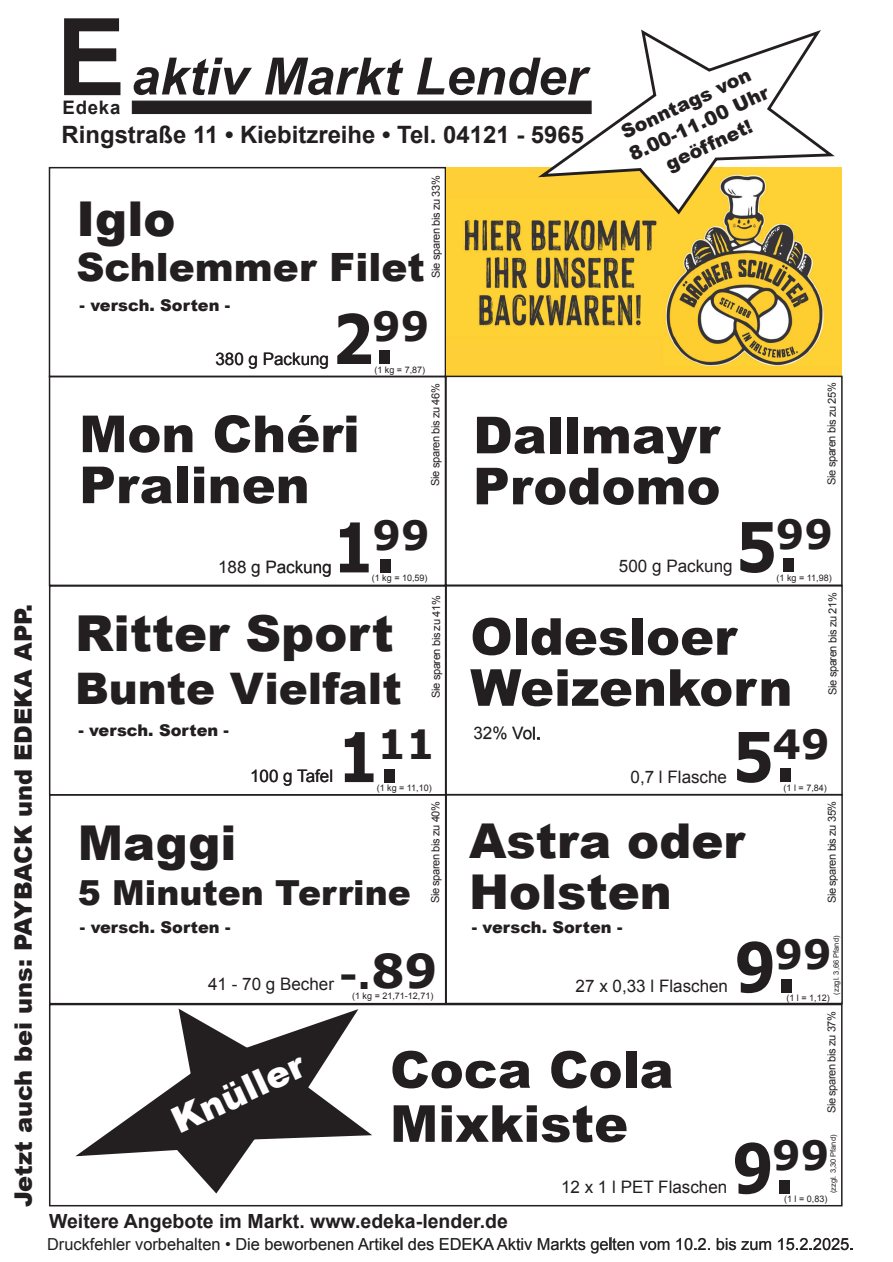
<style>
.page{position:relative;width:893px;height:1262px;background:#fff}
.page>*{position:absolute;margin:0;border:0;box-sizing:border-box;transform-origin:0 0}
.t1{font:700 68.55px "Verdana";color:#231f20;scale:.86 1}
.t2{font:italic 700 51.45px "Arial";color:#231f20}
.t3{font:900 51px/51px "Arial";color:#231f20}
.t4{font:900 49.5px "Arial";color:#231f20}
.t5{font:900 48px/51px "Arial";color:#231f20}
.t6{font:900 43.5px "Arial";color:#231f20}
.t7{font:700 40.35px "Verdana";color:#231f20}
.t8{font:900 39px "Arial";color:#231f20}
.t9{font:700 37.35px "Verdana";color:#231f20}
.t10{font:900 36px "Arial";color:#fff}
.t11{font:900 34.5px "Arial";color:#231f20}
.t12{font:900 24px "Arial";color:#231f20}
.t13{font:700 23.85px "Arial";color:#231f20}
.t14{font:700 19.5px "Arial";color:#231f20}
.t15{font:900 19.05px/23.9px "Arial";color:#231f20;text-align:center}
.t16{font:700 18.6px "Arial";letter-spacing:.04em;color:#231f20}
.t17{font:17.25px "Arial";color:#231f20}
.t18{font:16.5px "Arial";color:#231f20}
.t19{font:900 16.2px "Arial";color:#231f20}
.t20{font:11.1px "Arial";letter-spacing:-.04em;color:#231f20}
.t21{font:9px "Arial";color:#231f20}
.t22{font:7.5px "Arial";color:#231f20}
.s1{font-style:normal;font-size:107.25px}
.s2{font-size:46.65px}
</style>
<div class="page">
<div style="left:49px;top:167px;width:397px;height:210px;border:2px solid #231f20"></div>
<div style="left:132px;top:101px;width:459px;height:13px;background:#231f20"></div>
<svg style="left:75px;top:1008px;width:297px;height:186px"></svg>
<img style="left:446px;top:167px;width:396px;height:208px">
<div style="left:49px;top:376px;width:397px;height:210px;border:2px solid #231f20"></div>
<div style="left:49px;top:585px;width:397px;height:210px;border:2px solid #231f20"></div>
<div style="left:49px;top:794px;width:397px;height:210px;border:2px solid #231f20"></div>
<div style="left:445px;top:375px;width:397px;height:211px;border:2px solid #231f20"></div>
<div style="left:445px;top:585px;width:397px;height:210px;border:2px solid #231f20"></div>
<div style="left:445px;top:794px;width:397px;height:210px;border:2px solid #231f20"></div>
<div style="left:49px;top:1003px;width:793px;height:203px;border:2px solid #231f20"></div>
<svg style="left:83px;top:1237px;width:136px;height:12px"></svg>
<svg style="left:226px;top:1242px;width:4px;height:4px"></svg>
<svg style="left:237px;top:1238px;width:22px;height:11px"></svg>
<svg style="left:265px;top:1237px;width:137px;height:12px"></svg>
<svg style="left:408px;top:1238px;width:25px;height:11px"></svg>
<svg style="left:440px;top:1238px;width:92px;height:11px"></svg>
<svg style="left:538px;top:1238px;width:47px;height:11px"></svg>
<svg style="left:591px;top:1237px;width:78px;height:16px"></svg>
<svg style="left:676px;top:1237px;width:34px;height:12px"></svg>
<svg style="left:717px;top:1237px;width:54px;height:12px"></svg>
<svg style="left:778px;top:1237px;width:74px;height:12px"></svg>
<svg style="left:533px;top:29px;width:301px;height:188px"></svg>
<svg style="left:228px;top:561px;width:18px;height:12px"></svg>
<svg style="left:252px;top:564px;width:7px;height:13px"></svg>
<svg style="left:267px;top:561px;width:63px;height:16px"></svg>
<svg style="left:477px;top:727px;width:29px;height:13px"></svg>
<svg style="left:512px;top:727px;width:27px;height:12px"></svg>
<h3 class="t12" style="left:6px;top:1207px;width:604px;rotate:-90deg">Jetzt auch bei uns: PAYBACK und EDEKA APP.</h3>
<h2 class="t2" style="left:57px;top:43px;width:531px"><span class="s1">E</span>aktiv Markt Lender</h2>
<h3 class="t16" style="left:62px;top:95px;width:59px">Edeka</h3>
<h3 class="t13" style="left:62px;top:119px;width:524px">Ringstraße 11 • Kiebitzreihe • Tel. 04121 - 5965</h3>
<p class="t20" style="left:428px;top:278px;width:104px;rotate:-90deg">Sie sparen bis zu 33%</p>
<h3 class="t5" style="left:76px;top:191px;width:101px">Iglo</h3>
<h3 class="t8" style="left:76px;top:238px;width:350px">Schlemmer Filet</h3>
<h3 class="t19" style="left:80px;top:293px;width:152px">- versch. Sorten -</h3>
<h3 class="t17" style="left:215px;top:347px;width:115px">380 g Packung</h3>
<h3 class="t7" style="left:372px;top:300px;width:59px">99</h3>
<h1 class="t1" style="left:332px;top:294px;width:75px">2.</h1>
<p class="t21" style="left:374px;top:363px;width:52px">(1 kg = 7,87)</p>
<h3 class="t15" style="left:615px;top:122px;width:153px;rotate:-25deg">Sonntags von<br>8.00-11.00 Uhr geöffnet!</h3>
<h3 class="t3" style="left:79px;top:407px;width:282px">Mon Chéri<br>Pralinen</h3>
<p class="t20" style="left:428px;top:485px;width:104px;rotate:-90deg">Sie sparen bis zu 46%</p>
<h3 class="t3" style="left:473px;top:408px;width:249px">Dallmayr<br>Prodomo</h3>
<p class="t20" style="left:824px;top:485px;width:104px;rotate:-90deg">Sie sparen bis zu 25%</p>
<h3 class="t17" style="left:218px;top:556px;width:115px">188 g Packung</h3>
<h3 class="t7" style="left:372px;top:508px;width:59px">99</h3>
<h1 class="t1" style="left:332px;top:503px;width:75px">1.</h1>
<p class="t21" style="left:372px;top:572px;width:57px">(1 kg = 10,59)</p>
<h3 class="t17" style="left:619px;top:555px;width:115px">500 g Packung</h3>
<h3 class="t7" style="left:776px;top:508px;width:59px">99</h3>
<h1 class="t1" style="left:735px;top:502px;width:75px">5.</h1>
<p class="t21" style="left:776px;top:571px;width:57px">(1 kg = 11,98)</p>
<h3 class="t4" style="left:75px;top:597px;width:320px">Ritter Sport</h3>
<h3 class="t6" style="left:75px;top:656px;width:328px">Bunte Vielfalt</h3>
<p class="t20" style="left:429px;top:698px;width:104px;rotate:-90deg">Sie sparen bis zu 41%</p>
<h3 class="t19" style="left:78px;top:718px;width:152px">- versch. Sorten -</h3>
<h3 class="t17" style="left:250px;top:764px;width:84px">100 g Tafel</h3>
<h3 class="t7" style="left:377px;top:718px;width:59px">11</h3>
<h1 class="t1" style="left:337px;top:712px;width:75px">1.</h1>
<p class="t21" style="left:376px;top:781px;width:57px">(1 kg = 11,10)</p>
<p class="t20" style="left:825px;top:695px;width:104px;rotate:-90deg">Sie sparen bis zu 21%</p>
<h3 class="t3" style="left:470px;top:609px;width:324px">Oldesloer<br>Weizenkorn</h3>
<h3 class="t17" style="left:473px;top:722px;width:69px">32% Vol.</h3>
<h3 class="t7" style="left:772px;top:718px;width:59px">49</h3>
<h1 class="t1" style="left:732px;top:712px;width:75px">5.</h1>
<h3 class="t17" style="left:630px;top:765px;width:98px">0,7 l Flasche</h3>
<p class="t21" style="left:783px;top:782px;width:45px">(1 l = 7,84)</p>
<h3 class="t5" style="left:78px;top:816px;width:160px">Maggi</h3>
<h3 class="t11" style="left:78px;top:868px;width:334px">5 Minuten Terrine</h3>
<p class="t20" style="left:428px;top:903px;width:104px;rotate:-90deg">Sie sparen bis zu 40%</p>
<h3 class="t5" style="left:469px;top:814px;width:277px">Astra oder<br>Holsten</h3>
<p class="t20" style="left:824px;top:903px;width:104px;rotate:-90deg">Sie sparen bis zu 35%</p>
<h3 class="t19" style="left:80px;top:915px;width:152px">- versch. Sorten -</h3>
<h3 class="t19" style="left:472px;top:915px;width:152px">- versch. Sorten -</h3>
<h3 class="t9" style="left:339px;top:951px;width:100px">-.<span class="s2">89</span></h3>
<h3 class="t17" style="left:208px;top:972px;width:127px">41 - 70 g Becher</h3>
<p class="t21" style="left:352px;top:989px;width:83px">(1 kg = 21,71-12,71)</p>
<h3 class="t17" style="left:575px;top:974px;width:154px">27 x 0,33 l Flaschen</h3>
<p class="t22" style="left:831px;top:994px;width:60px;rotate:-90deg">(zzgl. 3,66 Pfand)</p>
<h3 class="t7" style="left:774px;top:928px;width:59px">99</h3>
<h1 class="t1" style="left:734px;top:922px;width:75px">9.</h1>
<p class="t21" style="left:786px;top:991px;width:45px">(1 l = 1,12)</p>
<h3 class="t10" style="left:163px;top:1099px;width:143px;rotate:-25deg">Knüller</h3>
<h3 class="t3" style="left:390px;top:1041px;width:285px;line-height:54px">Coca Cola<br>Mixkiste</h3>
<h3 class="t17" style="left:561px;top:1175px;width:168px">12 x 1 l PET Flaschen</h3>
<h3 class="t14" style="left:49px;top:1207px;width:460px">Weitere Angebote im Markt. www.edeka-lender.de</h3>
<p class="t20" style="left:824px;top:1113px;width:104px;rotate:-90deg">Sie sparen bis zu 37%</p>
<p class="t22" style="left:828px;top:1193px;width:60px;rotate:-90deg">(zzgl. 3,30 Pfand)</p>
<h3 class="t7" style="left:772px;top:1129px;width:59px">99</h3>
<h1 class="t1" style="left:732px;top:1123px;width:75px">9.</h1>
<p class="t21" style="left:784px;top:1192px;width:45px">(1 l = 0,83)</p>
<h3 class="t18" style="left:47px;top:1233px;width:808px">Druckfehler vorbehalten • Die beworbenen Artikel des EDEKA Aktiv Markts gelten vom 10.2. bis zum 15.2.2025.</h3>
</div>
